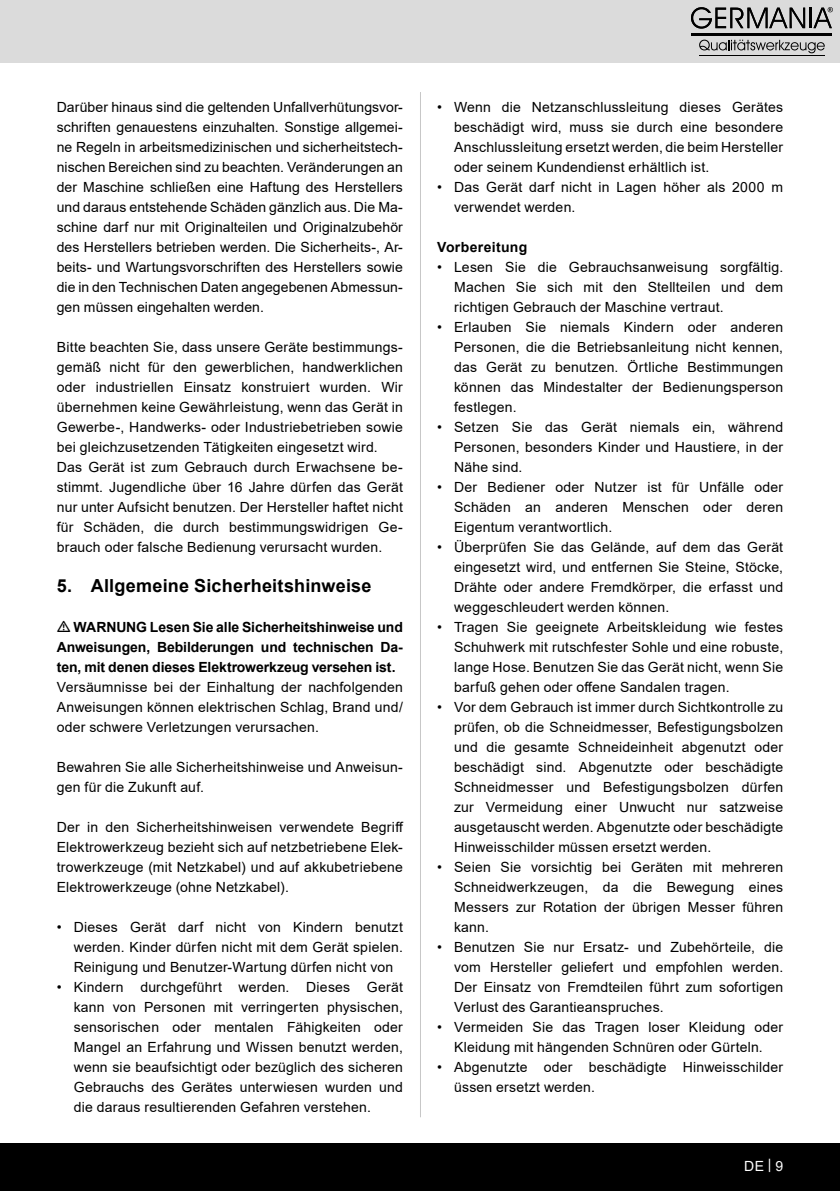
<style>
.page{position:relative;width:840px;height:1191px;background:#fff}
.page>*{position:absolute;margin:0;border:0;box-sizing:border-box;transform-origin:0 0}
.t1{font:700 18px "Arial";letter-spacing:.015em;color:#000}
.t2{font:14px/20px "Arial";letter-spacing:.015em;color:#000;text-align:justify}
.t3{font:700 14px/20px "Arial";letter-spacing:-.005em;color:#000;text-align:justify}
.t4{font:700 14px "Arial";letter-spacing:.025em;color:#000}
.t5{font:14px "Arial";color:#fff}
</style>
<div class="page">
<div style="left:0;top:0;width:839px;height:63px;background:#dbdbdb"></div>
<div style="left:0;top:1143px;width:839px;height:48px;background:#000"></div>
<svg style="left:691px;top:7px;width:113px;height:22px"></svg>
<hr style="left:809px;top:8px;width:2px;height:20px;background:#000">
<hr style="left:690px;top:33px;width:141px;height:3px;background:#000">
<svg style="left:813px;top:7px;width:19px;height:21px"></svg>
<svg style="left:699px;top:40px;width:125px;height:13px"></svg>
<hr style="left:698px;top:55px;width:126px;height:1px;background:#000">
<hr style="left:420px;top:92px;width:1px;height:1025px;background:#c7c7c7">
<p class="t2" style="left:57px;top:97px;width:347px">Darüber hinaus sind die geltenden Unfallverhütungsvor&shy;schriften genauestens einzuhalten. Sonstige allgemei&shy;ne Regeln in arbeitsmedizinischen und sicherheitstech&shy;nischen Bereichen sind zu beachten. Veränderungen an der Maschine schließen eine Haftung des Herstellers und daraus entstehende Schäden gänzlich aus. Die Ma&shy;schine darf nur mit Originalteilen und Originalzubehör des Herstellers betrieben werden. Die Sicherheits-, Ar&shy;beits- und Wartungsvorschriften des Herstellers sowie die in den Technischen Daten angegebenen Abmessun&shy;gen müssen eingehalten werden.</p>
<p class="t2" style="left:57px;top:337px;width:347px">Bitte beachten Sie, dass unsere Geräte bestimmungs&shy;gemäß nicht für den gewerblichen, handwerklichen oder industriellen Einsatz konstruiert wurden. Wir übernehmen keine Gewährleistung, wenn das Gerät in Gewerbe-, Handwerks- oder Industriebetrieben sowie bei gleichzusetzenden Tätigkeiten eingesetzt wird.</p>
<p class="t2" style="left:57px;top:457px;width:347px">Das Gerät ist zum Gebrauch durch Erwachsene be&shy;stimmt. Jugendliche über 16 Jahre dürfen das Gerät nur unter Aufsicht benutzen. Der Hersteller haftet nicht für Schäden, die durch bestimmungswidrigen Ge&shy;brauch oder falsche Bedienung verursacht wurden.</p>
<p class="t1" style="left:57px;top:573px;width:316px">5. Allgemeine Sicherheitshinweise</p>
<p class="t3" style="left:57px;top:617px;width:347px;text-indent:17px">WARNUNG Lesen Sie alle Sicherheitshinweise und Anweisungen, Bebilderungen und technischen Da&shy;ten, mit denen dieses Elektrowerkzeug versehen ist.</p>
<p class="t2" style="left:57px;top:677px;width:347px">Versäumnisse bei der Einhaltung der nachfolgenden Anweisungen können elektrischen Schlag, Brand und/ oder schwere Verletzungen verursachen.</p>
<p class="t2" style="left:57px;top:757px;width:347px">Bewahren Sie alle Sicherheitshinweise und Anweisun&shy;gen für die Zukunft auf.</p>
<p class="t2" style="left:57px;top:817px;width:348px">Der in den Sicherheitshinweisen verwendete Begriff Elektrowerkzeug bezieht sich auf netzbetriebene Elek&shy;trowerkzeuge (mit Netzkabel) und auf akkubetriebene Elektrowerkzeuge (ohne Netzkabel).</p>
<p class="t2" style="left:74px;top:917px;width:330px;text-indent:-17px">• Dieses Gerät darf nicht von Kindern benutzt werden. Kinder dürfen nicht mit dem Gerät spielen.<br>Reinigung und Benutzer-Wartung dürfen nicht von</p>
<p class="t2" style="left:74px;top:977px;width:330px;text-indent:-17px">• Kindern durchgeführt werden. Dieses Gerät kann von Personen mit verringerten physischen, sensorischen oder mentalen Fähigkeiten oder Mangel an Erfahrung und Wissen benutzt werden, wenn sie beaufsichtigt oder bezüglich des sicheren Gebrauchs des Gerätes unterwiesen wurden und die daraus resultierenden Gefahren verstehen.</p>
<p class="t2" style="left:454px;top:97px;width:330px;text-indent:-17px">• Wenn die Netzanschlussleitung dieses Gerätes beschädigt wird, muss sie durch eine besondere Anschlussleitung ersetzt werden, die beim Hersteller oder seinem Kundendienst erhältlich ist.</p>
<p class="t2" style="left:454px;top:177px;width:330px;text-indent:-17px">• Das Gerät darf nicht in Lagen höher als 2000 m verwendet werden.</p>
<p class="t4" style="left:437px;top:237px;width:92px">Vorbereitung</p>
<p class="t2" style="left:454px;top:257px;width:330px;text-indent:-17px">• Lesen Sie die Gebrauchsanweisung sorgfältig.<br>Machen Sie sich mit den Stellteilen und dem richtigen Gebrauch der Maschine vertraut.</p>
<p class="t2" style="left:454px;top:317px;width:330px;text-indent:-17px">• Erlauben Sie niemals Kindern oder anderen Personen, die die Betriebsanleitung nicht kennen, das Gerät zu benutzen. Örtliche Bestimmungen können das Mindestalter der Bedienungsperson festlegen.</p>
<p class="t2" style="left:454px;top:417px;width:330px;text-indent:-17px">• Setzen Sie das Gerät niemals ein, während Personen, besonders Kinder und Haustiere, in der Nähe sind.</p>
<p class="t2" style="left:454px;top:477px;width:330px;text-indent:-17px">• Der Bediener oder Nutzer ist für Unfälle oder Schäden an anderen Menschen oder deren Eigentum verantwortlich.</p>
<p class="t2" style="left:454px;top:537px;width:330px;text-indent:-17px">• Überprüfen Sie das Gelände, auf dem das Gerät eingesetzt wird, und entfernen Sie Steine, Stöcke, Drähte oder andere Fremdkörper, die erfasst und weggeschleudert werden können.</p>
<p class="t2" style="left:454px;top:617px;width:330px;text-indent:-17px">• Tragen Sie geeignete Arbeitskleidung wie festes Schuhwerk mit rutschfester Sohle und eine robuste, lange Hose. Benutzen Sie das Gerät nicht, wenn Sie barfuß gehen oder offene Sandalen tragen.</p>
<p class="t2" style="left:454px;top:697px;width:330px;text-indent:-17px">• Vor dem Gebrauch ist immer durch Sichtkontrolle zu prüfen, ob die Schneidmesser, Befestigungsbolzen und die gesamte Schneideinheit abgenutzt oder beschädigt sind. Abgenutzte oder beschädigte Schneidmesser und Befestigungsbolzen dürfen zur Vermeidung einer Unwucht nur satzweise ausgetauscht werden. Abgenutzte oder beschädigte Hinweisschilder müssen ersetzt werden.</p>
<p class="t2" style="left:454px;top:857px;width:330px;text-indent:-17px">• Seien Sie vorsichtig bei Geräten mit mehreren Schneidwerkzeugen, da die Bewegung eines Messers zur Rotation der übrigen Messer führen kann.</p>
<p class="t2" style="left:454px;top:937px;width:330px;text-indent:-17px">• Benutzen Sie nur Ersatz- und Zubehörteile, die vom Hersteller geliefert und empfohlen werden.<br>Der Einsatz von Fremdteilen führt zum sofortigen Verlust des Garantieanspruches.</p>
<p class="t2" style="left:437px;top:1017px;width:347px;text-align:center">• Vermeiden Sie das Tragen loser Kleidung oder<br>Kleidung mit hängenden Schnüren oder Gürteln.</p>
<p class="t2" style="left:454px;top:1057px;width:330px;text-indent:-17px">• Abgenutzte oder beschädigte Hinweisschilder üssen ersetzt werden.</p>
<p class="t5" style="left:743px;top:1156px;width:40px">DE | 9</p>
</div>
